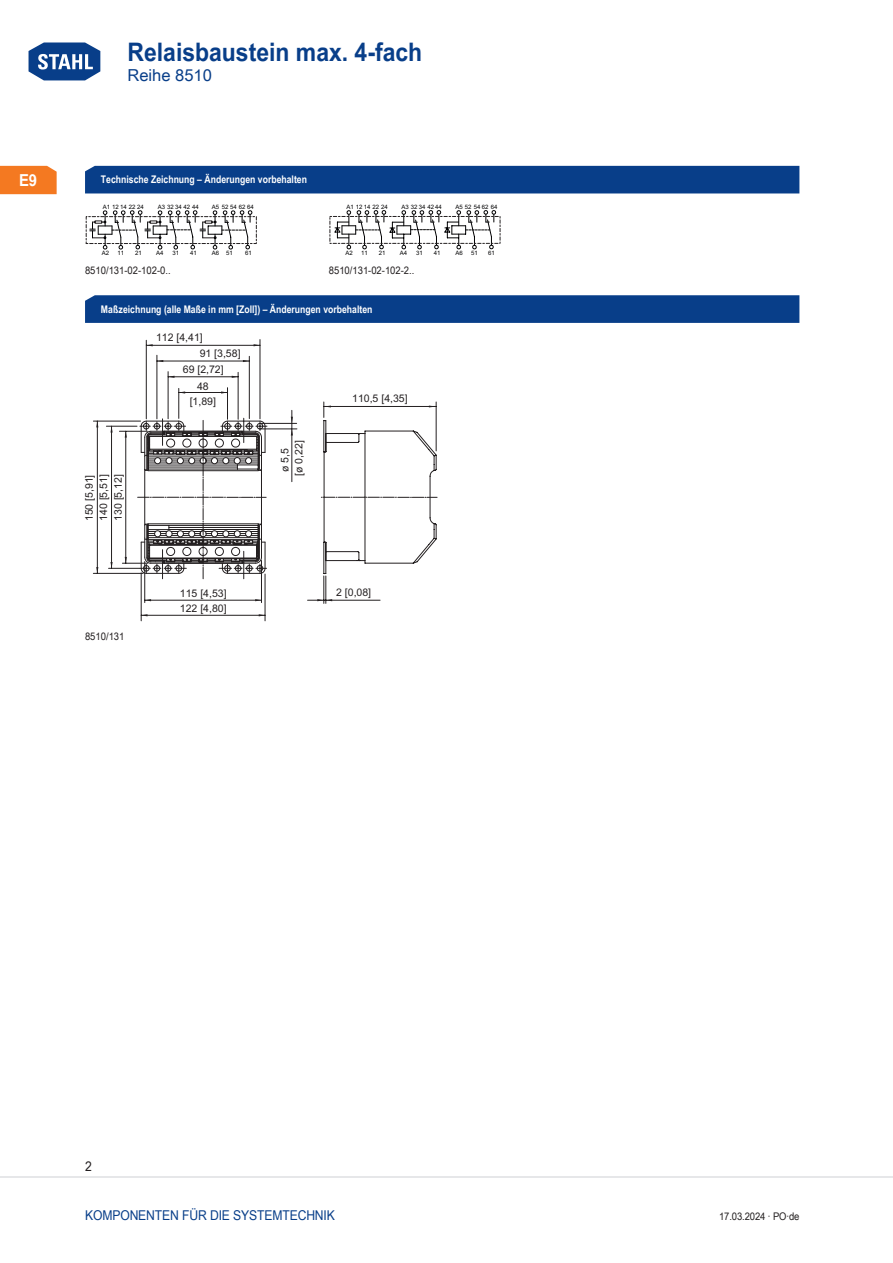
<style>
.page{position:relative;width:893px;height:1263px;background:#fff}
.page>*{position:absolute;margin:0;border:0;box-sizing:border-box;transform-origin:0 0}
.t1{font:700 25.5px "Arial Unicode MS";color:#083e89;scale:.9 1}
.t2{font:16.5px "Arial Unicode MS";color:#083e89}
.t3{font:700 16.5px "Arial Unicode MS";color:#fff;scale:.9 1}
.t4{font:13.5px "Arial Unicode MS";letter-spacing:-.01em;color:#083e89;scale:.9 1}
.t5{font:13.5px "Arial Unicode MS";color:#231f20;scale:.9 1}
.t6{font:10.5px/14.5px "Arial Unicode MS";color:#231f20;text-align:center}
.TabHeader1stColumn{font:700 10.5px "Arial Unicode MS";color:#fff;scale:.83 1}
.t7{font:10.5px "Arial Unicode MS";color:#231f20;scale:.9 1}
.t8{font:6px "Arial Unicode MS";color:#000002}
.s1{font-weight:400;font-size:31.65px;color:#fff}
</style>
<div class="page">
<svg style="left:28px;top:42px;width:73px;height:39px"></svg>
<hr style="left:0;top:1176px;width:893px;height:2px;background:#e6e7e9">
<div style="left:0;top:166px;width:57px;height:28px;background:#f47921"></div>
<div style="left:85px;top:166px;width:714px;height:27px;background:#083e89"></div>
<svg style="left:85px;top:295px;width:714px;height:28px;background:#0b408a"></svg>
<svg style="left:335px;top:210px;width:161px;height:39px"></svg>
<div style="left:330px;top:216px;width:170px;height:28px;border:1px dashed #231f20"></div>
<svg style="left:90px;top:210px;width:162px;height:39px"></svg>
<hr style="left:179px;top:392px;width:48px;height:1px;background:#231f20">
<hr style="left:227px;top:388px;width:1px;height:31px;background:#231f20">
<hr style="left:179px;top:388px;width:1px;height:30px;background:#231f20">
<hr style="left:168px;top:376px;width:70px;height:1px;background:#231f20">
<hr style="left:238px;top:372px;width:1px;height:47px;background:#231f20">
<hr style="left:168px;top:372px;width:1px;height:47px;background:#231f20">
<hr style="left:157px;top:361px;width:92px;height:1px;background:#231f20">
<hr style="left:249px;top:356px;width:1px;height:63px;background:#231f20">
<hr style="left:157px;top:355px;width:1px;height:64px;background:#231f20">
<hr style="left:146px;top:345px;width:114px;height:1px;background:#231f20">
<hr style="left:260px;top:340px;width:1px;height:79px;background:#231f20">
<hr style="left:146px;top:340px;width:1px;height:79px;background:#231f20">
<hr style="left:111px;top:426px;width:1px;height:142px;background:#231f20">
<hr style="left:109px;top:568px;width:31px;height:1px;background:#231f20">
<hr style="left:106px;top:426px;width:31px;height:1px;background:#231f20">
<hr style="left:97px;top:421px;width:1px;height:152px;background:#231f20">
<hr style="left:93px;top:573px;width:50px;height:1px;background:#231f20">
<hr style="left:93px;top:421px;width:48px;height:1px;background:#231f20">
<hr style="left:145px;top:600px;width:116px;height:1px;background:#231f20">
<hr style="left:261px;top:560px;width:1px;height:43px;background:#231f20">
<hr style="left:144px;top:562px;width:1px;height:41px;background:#231f20">
<hr style="left:141px;top:615px;width:124px;height:1px;background:#231f20">
<hr style="left:265px;top:574px;width:1px;height:47px;background:#231f20">
<hr style="left:141px;top:573px;width:1px;height:48px;background:#231f20">
<hr style="left:292px;top:429px;width:1px;height:53px;background:#231f20">
<svg style="left:291px;top:410px;width:2px;height:25px"></svg>
<hr style="left:260px;top:423px;width:37px;height:1px;background:#231f20">
<hr style="left:260px;top:429px;width:37px;height:1px;background:#231f20">
<svg style="left:119px;top:418px;width:148px;height:161px"></svg>
<svg style="left:308px;top:402px;width:129px;height:201px"></svg>
<h1 class="t1" style="left:26px;top:33px;width:441px"><span class="s1">HOME</span> Relaisbaustein max. 4-fach</h1>
<h2 class="t2" style="left:128px;top:63px;width:86px">REIHE 8510</h2>
<h2 class="t3" style="left:19px;top:168px;width:22px">E9</h2>
<p class="TabHeader1stColumn" style="left:101px;top:172px;width:250px">Technische Zeichnung – Änderungen vorbehalten</p>
<p class="t8" style="left:103px;top:203px;width:43px">A1 12 14 22 24</p>
<p class="t8" style="left:158px;top:203px;width:43px">A3 32 34 42 44</p>
<p class="t8" style="left:222px;top:203px;width:33px">52 54 62 64</p>
<p class="t8" style="left:212px;top:203px;width:9px">A5</p>
<p class="t8" style="left:346px;top:203px;width:43px">A1 12 14 22 24</p>
<p class="t8" style="left:401px;top:203px;width:42px">A3 32 34 4244</p>
<p class="t8" style="left:455px;top:203px;width:44px">A5 52 54 62 64</p>
<p class="t8" style="left:118px;top:250px;width:8px">11</p>
<p class="t8" style="left:135px;top:250px;width:8px">21</p>
<p class="t8" style="left:226px;top:250px;width:8px">51</p>
<p class="t8" style="left:156px;top:250px;width:9px">A4</p>
<p class="t8" style="left:190px;top:250px;width:8px">41</p>
<p class="t8" style="left:245px;top:250px;width:8px">61</p>
<p class="t8" style="left:172px;top:250px;width:8px">31</p>
<p class="t8" style="left:102px;top:250px;width:9px">A2</p>
<p class="t8" style="left:212px;top:250px;width:9px">A6</p>
<p class="t7" style="left:85px;top:263px;width:97px">8510/131-02-102-0..</p>
<p class="t8" style="left:361px;top:250px;width:8px">11</p>
<p class="t8" style="left:416px;top:250px;width:8px">31</p>
<p class="t7" style="left:329px;top:263px;width:97px">8510/131-02-102-2..</p>
<p class="t8" style="left:346px;top:250px;width:9px">A2</p>
<p class="t8" style="left:455px;top:250px;width:9px">A6</p>
<p class="t8" style="left:379px;top:250px;width:8px">21</p>
<p class="t8" style="left:471px;top:250px;width:8px">51</p>
<p class="t8" style="left:434px;top:250px;width:8px">41</p>
<p class="t8" style="left:488px;top:250px;width:8px">61</p>
<p class="t8" style="left:400px;top:250px;width:9px">A4</p>
<p class="TabHeader1stColumn" style="left:101px;top:301px;width:329px">Maßzeichnung (alle Maße in mm [Zoll]) – Änderungen vorbehalten</p>
<p class="t6" style="left:82px;top:521px;width:49px;text-align:justify;rotate:-90deg">150 [5,91] 140 [5,51] 130 [5,12]</p>
<p class="t7" style="left:85px;top:628px;width:45px">8510/131</p>
<p class="t6" style="left:156px;top:331px;width:48px">112 [4,41]</p>
<p class="t6" style="left:200px;top:346px;width:42px">91 [3,58]</p>
<p class="t6" style="left:183px;top:362px;width:42px">69 [2,72]</p>
<p class="t6" style="left:190px;top:379px;width:28px">48 [1,89]</p>
<p class="t6" style="left:278px;top:476px;width:37px;line-height:14px;rotate:-90deg">Ø 5,5 [Ø 0,22]</p>
<p class="t6" style="left:352px;top:391px;width:57px">110,5 [4,35]</p>
<p class="t6" style="left:180px;top:586px;width:48px">115 [4,53]</p>
<p class="t6" style="left:336px;top:585px;width:37px">2 [0,08]</p>
<p class="t6" style="left:180px;top:601px;width:48px">122 [4,80]</p>
<p class="t5" style="left:85px;top:1157px;width:9px">2</p>
<p class="t4" style="left:85px;top:1205px;width:277px">KOMPONENTEN FÜR DIE SYSTEMTECH NIK</p>
<p class="t7" style="left:719px;top:1208px;width:91px">17.03.2024 · PO·DE</p>
</div>
